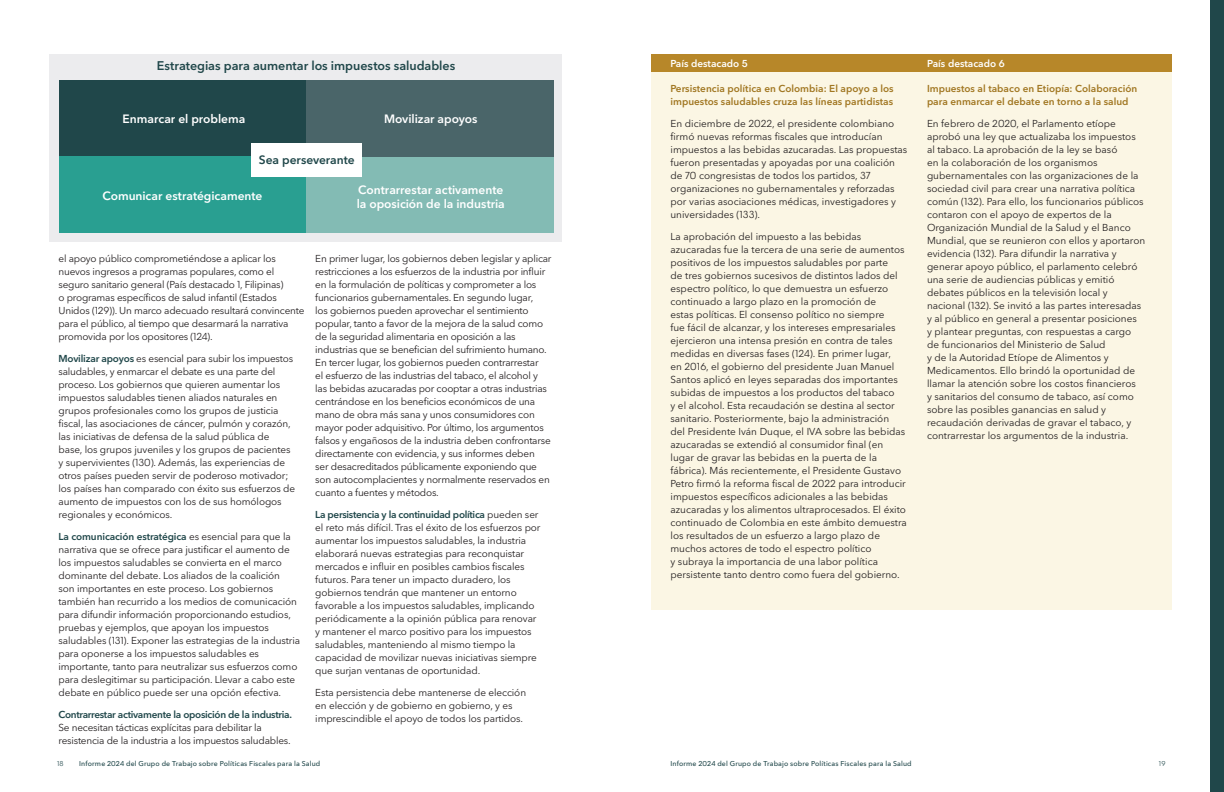
<style>
.page{position:relative;width:1224px;height:792px;background:#fff}
.page>*{position:absolute;margin:0;border:0;box-sizing:border-box;transform-origin:0 0}
.t1{font:600 12.5px "Avenir Next P For BBG";letter-spacing:-.005em;color:#20474a}
.Body_copy{font:600 12px/13.5px "Avenir Next P For BBG";letter-spacing:-.005em;color:#fff}
.Body_copy-2{font:600 12px "Avenir Next P For BBG";letter-spacing:-.005em;color:#20474a}
.t2{font:10px/13px "Avenir Next P For BBG";letter-spacing:-.01em;color:#231f20}
.t3{font:600 10px/13px "Avenir Next P For BBG";color:#a17722}
.Body_copy-3{font:600 10px "Avenir Next P For BBG";color:#fff}
.t4{font:500 7px "Avenir Next P For BBG";letter-spacing:.02em;color:#20474a}
.t5{font:7px "Avenir Next P For BBG";color:#20474a}
.s1{font-weight:600;color:#20474a}
</style>
<div class="page">
<div style="left:1211px;top:0;width:13px;height:792px;background:#20474a"></div>
<div style="left:50px;top:54px;width:512px;height:187px;background:#ececee"></div>
<div style="left:59px;top:80px;width:247px;height:92px;background:#20474a"></div>
<div style="left:59px;top:156px;width:247px;height:77px;background:#299f91"></div>
<div style="left:306px;top:156px;width:248px;height:77px;background:#83bbb4"></div>
<div style="left:306px;top:80px;width:248px;height:76px;background:#4a6569"></div>
<div style="left:251px;top:143px;width:110px;height:33px;background:#fff"></div>
<div style="left:652px;top:65px;width:520px;height:545px;background:#fbf6e4"></div>
<div style="left:652px;top:54px;width:520px;height:18px;background:#b78729"></div>
<p class="t1" style="left:157px;top:58px;width:300px">Estrategias para aumentar los impuestos saludables</p>
<p class="Body_copy" style="left:123px;top:112px;width:124px">Enmarcar el problema</p>
<p class="Body_copy" style="left:384px;top:113px;width:95px">Movilizar apoyos</p>
<p class="Body_copy-2" style="left:259px;top:153px;width:97px">Sea perseverante</p>
<p class="Body_copy" style="left:102px;top:189px;width:161px">Comunicar estratégicamente</p>
<p class="Body_copy" style="left:357px;top:183px;width:150px">Contrarrestar activamente la oposición de la industria</p>
<p class="t2" style="left:58px;top:252px;width:248px">el apoyo público comprometiéndose a aplicar los nuevos ingresos a programas populares, como el seguro sanitario general (País destacado 1, Filipinas)<br>o programas específicos de salud infantil (Estados Unidos (129)). Un marco adecuado resultará convincente para el público, al tiempo que desarmará la narrativa promovida por los opositores (124).</p>
<p class="t2" style="left:58px;top:352px;width:238px"><span class="s1">Movilizar apoyos</span> es esencial para subir los impuestos saludables, y enmarcar el debate es una parte del proceso. Los gobiernos que quieren aumentar los impuestos saludables tienen aliados naturales en grupos profesionales como los grupos de justicia fiscal, las asociaciones de cáncer, pulmón y corazón, las iniciativas de defensa de la salud pública de base, los grupos juveniles y los grupos de pacientes y supervivientes (130). Además, las experiencias de otros países pueden servir de poderoso motivador; los países han comparado con éxito sus esfuerzos de aumento de impuestos con los de sus homólogos regionales y económicos.</p>
<p class="t2" style="left:58px;top:530px;width:243px"><span class="s1">La comunicación estratégica</span> es esencial para que la narrativa que se ofrece para justificar el aumento de los impuestos saludables se convierta en el marco dominante del debate. Los aliados de la coalición<br>son importantes en este proceso. Los gobiernos también han recurrido a los medios de comunicación para difundir información proporcionando estudios, pruebas y ejemplos, que apoyan los impuestos saludables (131). Exponer las estrategias de la industria para oponerse a los impuestos saludables es importante, tanto para neutralizar sus esfuerzos como para deslegitimar su participación. Llevar a cabo este debate en público puede ser una opción efectiva.</p>
<p class="t2" style="left:58px;top:708px;width:235px"><span class="s1">Contrarrestar activamente la oposición de la industria.<br></span>Se necesitan tácticas explícitas para debilitar la resistencia de la industria a los impuestos saludables.</p>
<p class="t2" style="left:315px;top:252px;width:238px">En primer lugar, los gobiernos deben legislar y aplicar restricciones a los esfuerzos de la industria por influir en la formulación de políticas y comprometer a los funcionarios gubernamentales. En segundo lugar,<br>los gobiernos pueden aprovechar el sentimiento popular, tanto a favor de la mejora de la salud como de la seguridad alimentaria en oposición a las industrias que se benefician del sufrimiento humano.<br>En tercer lugar, los gobiernos pueden contrarrestar<br>el esfuerzo de las industrias del tabaco, el alcohol y las bebidas azucaradas por cooptar a otras industrias centrándose en los beneficios económicos de una mano de obra más sana y unos consumidores con mayor poder adquisitivo. Por último, los argumentos falsos y engañosos de la industria deben confrontarse directamente con evidencia, y sus informes deben<br>ser desacreditados públicamente exponiendo que son autocomplacientes y normalmente reservados en cuanto a fuentes y métodos.</p>
<p class="t2" style="left:315px;top:508px;width:227px"><span class="s1">La persistencia y la continuidad política</span> pueden ser el reto más difícil. Tras el éxito de los esfuerzos por aumentar los impuestos saludables, la industria elaborará nuevas estrategias para reconquistar mercados e influir en posibles cambios fiscales futuros. Para tener un impacto duradero, los gobiernos tendrán que mantener un entorno favorable a los impuestos saludables, implicando periódicamente a la opinión pública para renovar y mantener el marco positivo para los impuestos saludables, manteniendo al mismo tiempo la capacidad de movilizar nuevas iniciativas siempre que surjan ventanas de oportunidad.</p>
<p class="t2" style="left:315px;top:686px;width:212px">Esta persistencia debe mantenerse de elección en elección y de gobierno en gobierno, y es imprescindible el apoyo de todos los partidos.</p>
<p class="Body_copy-3" style="left:670px;top:58px;width:79px">País destacado 5</p>
<p class="Body_copy-3" style="left:927px;top:58px;width:79px">País destacado 6</p>
<p class="t3" style="left:670px;top:82px;width:225px">Persistencia política en Colombia: El apoyo a los impuestos saludables cruza las líneas partidistas</p>
<p class="t2" style="left:670px;top:117px;width:238px">En diciembre de 2022, el presidente colombiano firmó nuevas reformas fiscales que introducían impuestos a las bebidas azucaradas. Las propuestas fueron presentadas y apoyadas por una coalición de 70 congresistas de todos los partidos, 37 organizaciones no gubernamentales y reforzadas por varias asociaciones médicas, investigadores y universidades (133).</p>
<p class="t2" style="left:670px;top:230px;width:238px">La aprobación del impuesto a las bebidas azucaradas fue la tercera de una serie de aumentos positivos de los impuestos saludables por parte<br>de tres gobiernos sucesivos de distintos lados del espectro político, lo que demuestra un esfuerzo continuado a largo plazo en la promoción de<br>estas políticas. El consenso político no siempre<br>fue fácil de alcanzar, y los intereses empresariales ejercieron una intensa presión en contra de tales medidas en diversas fases (124). En primer lugar,<br>en 2016, el gobierno del presidente Juan Manuel Santos aplicó en leyes separadas dos importantes subidas de impuestos a los productos del tabaco<br>y el alcohol. Esta recaudación se destina al sector sanitario. Posteriormente, bajo la administración<br>del Presidente Iván Duque, el IVA sobre las bebidas azucaradas se extendió al consumidor final (en lugar de gravar las bebidas en la puerta de la fábrica). Más recientemente, el Presidente Gustavo Petro firmó la reforma fiscal de 2022 para introducir impuestos específicos adicionales a las bebidas azucaradas y los alimentos ultraprocesados. El éxito continuado de Colombia en este ámbito demuestra los resultados de un esfuerzo a largo plazo de muchos actores de todo el espectro político<br>y subraya la importancia de una labor política persistente tanto dentro como fuera del gobierno.</p>
<p class="t3" style="left:927px;top:82px;width:212px">Impuestos al tabaco en Etiopía: Colaboración para enmarcar el debate en torno a la salud</p>
<p class="t2" style="left:927px;top:117px;width:220px">En febrero de 2020, el Parlamento etíope aprobó una ley que actualizaba los impuestos al tabaco. La aprobación de la ley se basó<br>en la colaboración de los organismos gubernamentales con las organizaciones de la sociedad civil para crear una narrativa política común (132). Para ello, los funcionarios públicos contaron con el apoyo de expertos de la Organización Mundial de la Salud y el Banco Mundial, que se reunieron con ellos y aportaron evidencia (132). Para difundir la narrativa y generar apoyo público, el parlamento celebró una serie de audiencias públicas y emitió debates públicos en la televisión local y nacional (132). Se invitó a las partes interesadas y al público en general a presentar posiciones<br>y plantear preguntas, con respuestas a cargo de funcionarios del Ministerio de Salud<br>y de la Autoridad Etíope de Alimentos y Medicamentos. Ello brindó la oportunidad de llamar la atención sobre los costos financieros<br>y sanitarios del consumo de tabaco, así como sobre las posibles ganancias en salud y recaudación derivadas de gravar el tabaco, y contrarrestar los argumentos de la industria.</p>
<p class="t5" style="left:57px;top:759px;width:8px">18</p>
<p class="t4" style="left:79px;top:759px;width:243px">Informe 2024 del Grupo de Trabajo sobre Políticas Fiscales para la Salud</p>
<p class="t4" style="left:671px;top:759px;width:243px">Informe 2024 del Grupo de Trabajo sobre Políticas Fiscales para la Salud</p>
<p class="t5" style="left:1159px;top:759px;width:8px">19</p>
</div>
